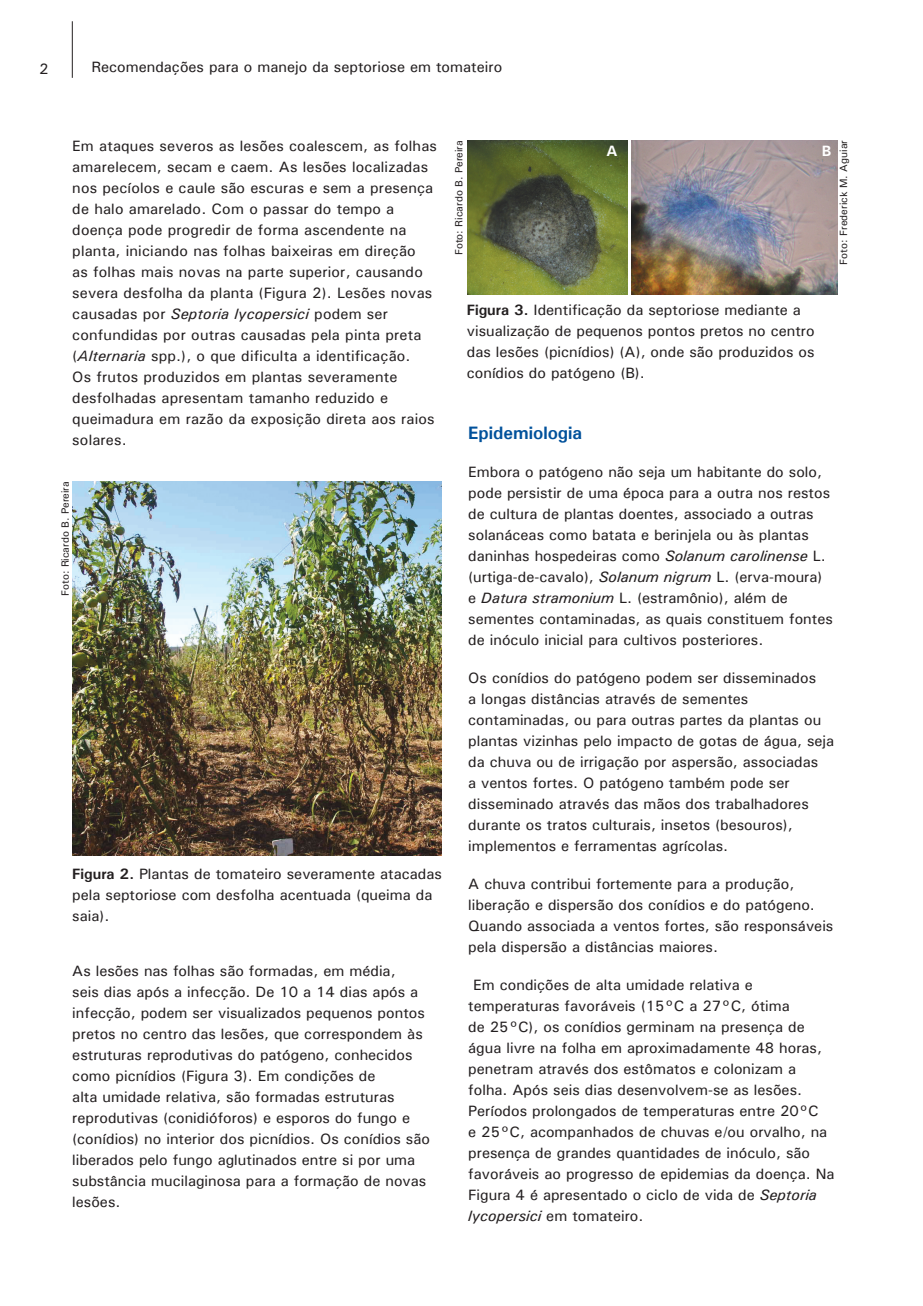
<style>
.page{position:relative;width:923px;height:1306px;background:#fff}
.page>*{position:absolute;margin:0;border:0;box-sizing:border-box;transform-origin:0 0}
.t1{font:700 18px "Univers";color:#01519b}
.t2{font:500 15px/21px "Univers";color:#231f20}
.t3{font:700 15px "Univers";color:#fff}
.t4{font:500 10.5px "Univers";color:#231f20}
.s1{font-style:italic}
.s2{font-weight:700}
</style>
<div class="page">
<hr style="left:72px;top:21px;width:1px;height:57px;background:#231f20">
<img style="left:73px;top:481px;width:369px;height:374px">
<img style="left:468px;top:140px;width:160px;height:155px">
<img style="left:631px;top:140px;width:206px;height:155px">
<p class="t2" style="left:39px;top:58px;width:11px">2</p>
<p class="t2" style="left:91px;top:56px;width:412px">Recomendações para o manejo da septoriose em tomateiro</p>
<p class="t2" style="left:72px;top:135px;width:366px">Em ataques severos as lesões coalescem, as folhas amarelecem, secam e caem. As lesões localizadas nos pecíolos e caule são escuras e sem a presença de halo amarelado. Com o passar do tempo a doença pode progredir de forma ascendente na planta, iniciando nas folhas baixeiras em direção<br>as folhas mais novas na parte superior, causando severa desfolha da planta (Figura 2). Lesões novas causadas por <span class="s1">Septoria lycopersici</span> podem ser confundidas por outras causadas pela pinta preta (<span class="s1">Alternaria</span> spp.), o que dificulta a identificação.<br>Os frutos produzidos em plantas severamente desfolhadas apresentam tamanho reduzido e queimadura em razão da exposição direta aos raios solares.</p>
<p class="t4" style="left:59px;top:596px;width:116px;rotate:-90deg">Foto: Ricardo B. Pereira</p>
<p class="t2" style="left:72px;top:863px;width:371px"><span class="s2">Figura 2.</span> Plantas de tomateiro severamente atacadas pela septoriose com desfolha acentuada (queima da saia).</p>
<p class="t2" style="left:72px;top:960px;width:359px">As lesões nas folhas são formadas, em média,<br>seis dias após a infecção. De 10 a 14 dias após a infecção, podem ser visualizados pequenos pontos pretos no centro das lesões, que correspondem às estruturas reprodutivas do patógeno, conhecidos como picnídios (Figura 3). Em condições de<br>alta umidade relativa, são formadas estruturas reprodutivas (conidióforos) e esporos do fungo e (conídios) no interior dos picnídios. Os conídios são liberados pelo fungo aglutinados entre si por uma substância mucilaginosa para a formação de novas lesões.</p>
<p class="t4" style="left:452px;top:255px;width:116px;rotate:-90deg">Foto: Ricardo B. Pereira</p>
<p class="t3" style="left:606px;top:141px;width:13px">A</p>
<p class="t3" style="left:821px;top:141px;width:11px">B</p>
<p class="t4" style="left:836px;top:264px;width:126px;rotate:-90deg">Foto: Frederick M. Aguiar</p>
<p class="t2" style="left:467px;top:299px;width:349px"><span class="s2">Figura 3.</span> Identificação da septoriose mediante a visualização de pequenos pontos pretos no centro das lesões (picnídios) (A), onde são produzidos os conídios do patógeno (B).</p>
<p class="t1" style="left:468px;top:421px;width:115px">Epidemiologia</p>
<p class="t2" style="left:468px;top:461px;width:366px">Embora o patógeno não seja um habitante do solo, pode persistir de uma época para a outra nos restos de cultura de plantas doentes, associado a outras solanáceas como batata e berinjela ou às plantas daninhas hospedeiras como <span class="s1">Solanum carolinense</span> L. (urtiga-de-cavalo), <span class="s1">Solanum nigrum</span> L. (erva-moura) e <span class="s1">Datura stramonium</span> L. (estramônio), além de sementes contaminadas, as quais constituem fontes de inóculo inicial para cultivos posteriores.</p>
<p class="t2" style="left:468px;top:667px;width:367px">Os conídios do patógeno podem ser disseminados<br>a longas distâncias através de sementes contaminadas, ou para outras partes da plantas ou plantas vizinhas pelo impacto de gotas de água, seja da chuva ou de irrigação por aspersão, associadas<br>a ventos fortes. O patógeno também pode ser disseminado através das mãos dos trabalhadores durante os tratos culturais, insetos (besouros), implementos e ferramentas agrícolas.</p>
<p class="t2" style="left:468px;top:873px;width:366px">A chuva contribui fortemente para a produção, liberação e dispersão dos conídios e do patógeno.<br>Quando associada a ventos fortes, são responsáveis pela dispersão a distâncias maiores.</p>
<p class="t2" style="left:468px;top:974px;width:368px;text-indent:5px">Em condições de alta umidade relativa e temperaturas favoráveis (15°C a 27°C, ótima<br>de 25°C), os conídios germinam na presença de água livre na folha em aproximadamente 48 horas, penetram através dos estômatos e colonizam a folha. Após seis dias desenvolvem-se as lesões.<br>Períodos prolongados de temperaturas entre 20°C<br>e 25°C, acompanhados de chuvas e/ou orvalho, na presença de grandes quantidades de inóculo, são favoráveis ao progresso de epidemias da doença. Na Figura 4 é apresentado o ciclo de vida de <span class="s1">Septoria lycopersici</span> em tomateiro.</p>
</div>
